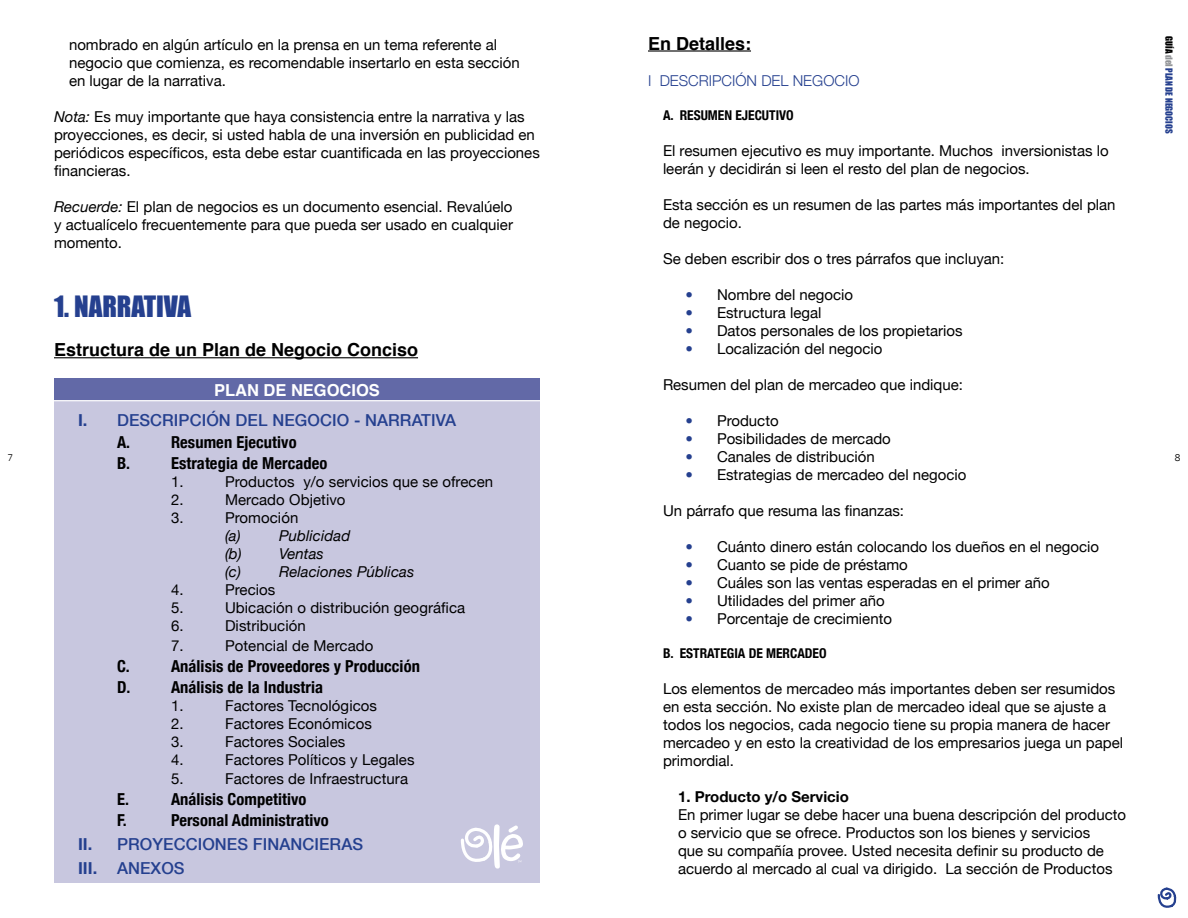
<style>
.page{position:relative;width:1188px;height:918px;background:#fff}
.page>*{position:absolute;margin:0;border:0;box-sizing:border-box;transform-origin:0 0}
.t1{font:27px "Impact";color:#25408f}
.t2{font:700 18px "Helvetica";color:#000}
.t3{font:700 condensed 16.5px "Helvetica Neue";letter-spacing:.005em;color:#000}
.t4{font:500 16.5px/24px "Helvetica Neue";letter-spacing:.005em;color:#25408f}
.t5{font:700 16.5px "Helvetica";color:#fff}
.t6{font:15px/18px "Helvetica Neue";color:#000}
.t7{font:italic 15px "Helvetica Neue";letter-spacing:.005em;color:#000}
.t8{font:300 15px "Helvetica Neue";color:#25408f}
.t9{font:700 15px "Helvetica Neue";color:#000}
.t10{font:700 condensed 13.5px "Helvetica Neue";color:#000}
.t11{font:9px "Impact";color:#25408f}
.t12{font:9px "News Gothic";color:#000}
.s1{color:#25408f}
.s2{color:#000}
.s3{color:#939598}
.s4{font-style:italic}
.s5{font-weight:700}
.s6{font-weight:700;font-stretch:condensed;color:#000}
</style>
<div class="page">
<svg style="left:1157px;top:887px;width:20px;height:21px"></svg>
<hr style="left:648px;top:50px;width:103px;height:2px;background:#000">
<hr style="left:54px;top:357px;width:364px;height:1px;background:#000">
<div style="left:54px;top:378px;width:486px;height:23px;background:#6269a7"></div>
<div style="left:54px;top:401px;width:486px;height:482px;background:#c8c7df"></div>
<hr style="left:54px;top:400px;width:486px;height:1px;background:#fff">
<svg style="left:461px;top:824px;width:62px;height:45px"></svg>
<p class="t2" style="left:648px;top:29px;width:105px">En Detalles:</p>
<p class="t8" style="left:648px;top:71px;width:33px">I DESCR</p>
<p class="t8" style="left:709px;top:71px;width:63px">IPCIÓN DEL</p>
<p class="t8" style="left:793px;top:71px;width:65px">NEGOCIO</p>
<p class="t10" style="left:663px;top:107px;width:132px">A. Resumen Ejecutivo</p>
<p class="t6" style="left:663px;top:141px;width:447px">El resumen ejecutivo es muy importante. Muchos inversionistas lo leerán y decidirán si leen el resto del plan de negocios.</p>
<p class="t6" style="left:663px;top:195px;width:454px">Esta sección es un resumen de las partes más importantes del plan de negocio.</p>
<p class="t6" style="left:663px;top:249px;width:343px">Se deben escribir dos o tres párrafos que incluyan:</p>
<p class="t6" style="left:686px;top:285px;width:169px"><span class="s1">•</span> Nombre del negocio</p>
<p class="t6" style="left:686px;top:303px;width:137px"><span class="s1">•</span> Estructura legal</p>
<p class="t6" style="left:686px;top:321px;width:279px"><span class="s1">•</span> Datos personales de los propietarios</p>
<p class="t6" style="left:686px;top:339px;width:199px"><span class="s1">•</span> Localización del negocio</p>
<p class="t6" style="left:663px;top:375px;width:302px">Resumen del plan de mercadeo que indique:</p>
<p class="t6" style="left:686px;top:411px;width:95px"><span class="s1">•</span> Producto</p>
<p class="t6" style="left:686px;top:429px;width:207px"><span class="s1">•</span> Posibilidades de mercado</p>
<p class="t6" style="left:686px;top:447px;width:191px"><span class="s1">•</span> Canales de distribución</p>
<p class="t6" style="left:686px;top:465px;width:282px"><span class="s1">•</span> Estrategias de mercadeo del negocio</p>
<p class="t6" style="left:663px;top:501px;width:243px">Un párrafo que resuma las finanzas:</p>
<p class="t6" style="left:686px;top:537px;width:415px"><span class="s1">•</span> Cuánto dinero están colocando los dueños en el negocio</p>
<p class="t6" style="left:686px;top:555px;width:224px"><span class="s1">•</span> Cuanto se pide de préstamo</p>
<p class="t6" style="left:686px;top:573px;width:366px"><span class="s1">•</span> Cuáles son las ventas esperadas en el primer año</p>
<p class="t6" style="left:686px;top:591px;width:201px"><span class="s1">•</span> Utilidades del primer año</p>
<p class="t6" style="left:686px;top:609px;width:208px"><span class="s1">•</span> Porcentaje de crecimiento</p>
<p class="t10" style="left:663px;top:645px;width:165px">B. Estrategia de Mercadeo</p>
<p class="t6" style="left:663px;top:679px;width:462px">Los elementos de mercadeo más importantes deben ser resumidos en esta sección. No existe plan de mercadeo ideal que se ajuste a todos los negocios, cada negocio tiene su propia manera de hacer mercadeo y en esto la creatividad de los empresarios juega un papel primordial.</p>
<p class="t9" style="left:678px;top:787px;width:172px">1. Producto y/o Servicio</p>
<p class="t6" style="left:678px;top:805px;width:450px">En primer lugar se debe hacer una buena descripción del producto o servicio que se ofrece. Productos son los bienes y servicios<br>que su compañía provee. Usted necesita definir su producto de acuerdo al mercado al cual va dirigido. La sección de Productos</p>
<p class="t11" style="left:1174px;top:36px;width:99px;rotate:90deg"><span class="s2">GUÍA</span> <span class="s3">DEL</span> PLAN DE NEGOCIOS</p>
<p class="t6" style="left:69px;top:36px;width:452px">nombrado en algún artículo en la prensa en un tema referente al negocio que comienza, es recomendable insertarlo en esta sección en lugar de la narrativa.</p>
<p class="t6" style="left:54px;top:108px;width:487px"><span class="s4">Nota:</span> Es muy importante que haya consistencia entre la narrativa y las proyecciones, es decir, si usted habla de una inversión en publicidad en periódicos específicos, esta debe estar cuantificada en las proyecciones financieras.</p>
<p class="t6" style="left:54px;top:198px;width:461px;text-align:justify"><span class="s4">Recuerde:</span> El plan de negocios es un documento esencial. Revalúelo y actualícelo frecuentemente para que pueda ser usado en cualquier momento.</p>
<h1 class="t1" style="left:54px;top:289px;width:139px">1. NARRATIVA</h1>
<p class="t2" style="left:54px;top:335px;width:366px">Estructura de un Plan de Negocio Conciso</p>
<p class="t5" style="left:214px;top:377px;width:167px">PLAN DE NEGOCIOS</p>
<p class="t4" style="left:117px;top:408px;width:341px;line-height:22.5px;text-indent:-39px"><span class="s5">I.</span> DESCRIPCIÓN DEL NEGOCIO - NARRATIVA<br><span class="s6">A.</span></p>
<p class="t3" style="left:171px;top:432px;width:127px">Resumen Ejecutivo</p>
<p class="t3" style="left:117px;top:453px;width:39px">B. E</p>
<p class="t3" style="left:179px;top:453px;width:150px">strategia de Mercadeo</p>
<p class="t6" style="left:171px;top:473px;width:14px">1.</p>
<p class="t6" style="left:225px;top:473px;width:270px">Productos y/o servicios que se ofrecen</p>
<p class="t6" style="left:171px;top:491px;width:14px">2.</p>
<p class="t6" style="left:225px;top:491px;width:122px">Mercado Objetivo</p>
<p class="t6" style="left:171px;top:509px;width:14px">3.</p>
<p class="t6" style="left:225px;top:509px;width:75px">Promoción</p>
<p class="t7" style="left:225px;top:527px;width:17px">(a)</p>
<p class="t7" style="left:279px;top:527px;width:73px">Publicidad</p>
<p class="t7" style="left:225px;top:545px;width:18px">(b)</p>
<p class="t7" style="left:279px;top:545px;width:46px">Ventas</p>
<p class="t7" style="left:225px;top:563px;width:17px">(c)</p>
<p class="t7" style="left:279px;top:563px;width:137px">Relaciones Públicas</p>
<p class="t6" style="left:171px;top:581px;width:14px">4.</p>
<p class="t6" style="left:225px;top:581px;width:52px">Precios</p>
<p class="t6" style="left:171px;top:599px;width:14px">5.</p>
<p class="t6" style="left:225px;top:599px;width:242px">Ubicación o distribución geográfica</p>
<p class="t6" style="left:171px;top:617px;width:14px">6.</p>
<p class="t6" style="left:225px;top:617px;width:82px">Distribución</p>
<p class="t6" style="left:171px;top:636px;width:14px">7.</p>
<p class="t6" style="left:225px;top:636px;width:150px">Potencial de Mercado</p>
<p class="t3" style="left:117px;top:656px;width:14px">C.</p>
<p class="t3" style="left:171px;top:656px;width:250px">Análisis de Proveedores y Producción</p>
<p class="t3" style="left:117px;top:677px;width:15px">D.</p>
<p class="t3" style="left:171px;top:677px;width:154px">Análisis de la Industria</p>
<p class="t6" style="left:171px;top:696px;width:14px">1.</p>
<p class="t6" style="left:225px;top:696px;width:154px">Factores Tecnológicos</p>
<p class="t6" style="left:171px;top:714px;width:14px">2.</p>
<p class="t6" style="left:225px;top:714px;width:148px">Factores Económicos</p>
<p class="t6" style="left:171px;top:732px;width:14px">3.</p>
<p class="t6" style="left:225px;top:732px;width:122px">Factores Sociales</p>
<p class="t6" style="left:171px;top:750px;width:14px">4.</p>
<p class="t6" style="left:225px;top:750px;width:191px">Factores Políticos y Legales</p>
<p class="t6" style="left:171px;top:770px;width:14px">5.</p>
<p class="t6" style="left:225px;top:770px;width:185px">Factores de Infraestructura</p>
<p class="t3" style="left:117px;top:789px;width:13px">E.</p>
<p class="t3" style="left:171px;top:789px;width:137px">Análisis Competitivo</p>
<p class="t3" style="left:117px;top:810px;width:11px">F.</p>
<p class="t12" style="left:8px;top:452px;width:7px">7</p>
<p class="t12" style="left:1175px;top:452px;width:7px">8</p>
<p class="t4" style="left:78px;top:808px;width:287px;text-indent:93px"><span class="s6">Personal Administrativo<br></span><span class="s5">II.</span> PROYECCIONES FINANCIERAS<br><span class="s5">III.</span> ANEXOS</p>
</div>
